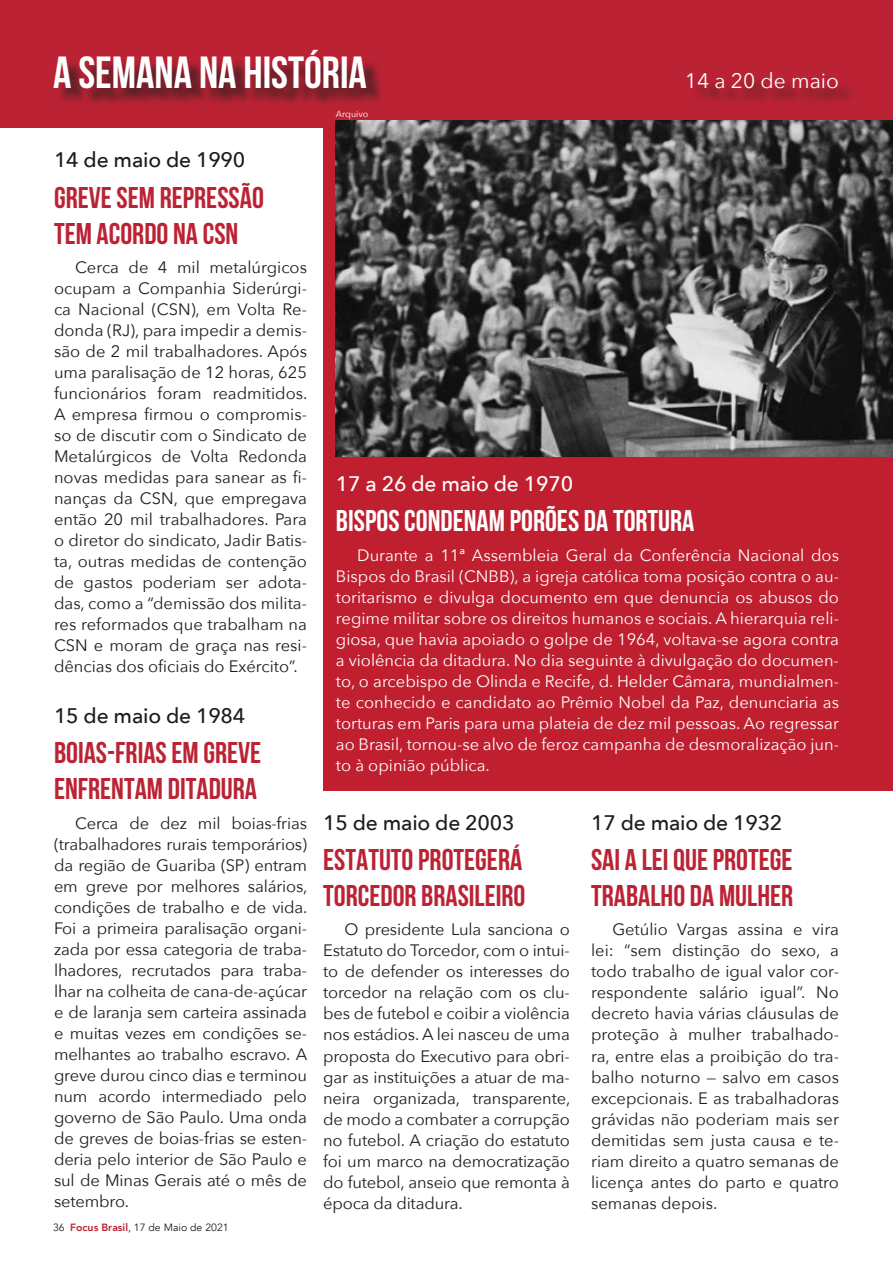
<style>
.page{position:relative;width:893px;height:1263px;background:#fff}
.page>*{position:absolute;margin:0;border:0;box-sizing:border-box;transform-origin:0 0}
.t1{font:700 45px "Bebas Neue";color:#fff}
.t2{font:700 30px/36px "Bebas Neue";color:#bb2334}
.t3{font:700 30px "Bebas Neue";color:#fff}
.t4{font:500 21px "Avenir Next";letter-spacing:-.01em;color:#1d1d1b}
.t5{font:500 21px "Avenir Next";letter-spacing:-.01em;color:#fff}
.t6{font:21px "Avenir Next";color:#fff}
.t7{font:16.5px/21px "Avenir Next";letter-spacing:-.01em;color:#1d1d1b;text-align:justify}
.t8{font:16.5px/21px "Avenir Next";color:#fff;text-align:justify}
.t9{font:10.5px "Avenir";color:#1d1d1b}
.t10{font:9px "Avenir Next";color:#fff}
.s1{font-weight:800;color:#bb2334}
</style>
<div class="page">
<div style="left:323px;top:119px;width:570px;height:672px;background:#bf1f2e"></div>
<div style="left:0;top:0;width:893px;height:128px;background:#bb2334"></div>
<div style="left:57px;top:52px;width:799px;height:54px;background:#1d1d1b;opacity:.75"></div>
<img style="left:336px;top:120px;width:557px;height:336px">
<h1 class="t1" style="left:53px;top:48px;width:315px">A SEMANA NA HISTÓRIA</h1>
<p class="t10" style="left:336px;top:106px;width:34px">Arquivo</p>
<p class="t6" style="left:685px;top:63px;width:156px">14 a 20 de maio</p>
<p class="t4" style="left:54px;top:142px;width:193px">14 de maio de 1990</p>
<h2 class="t2" style="left:54px;top:179px;width:211px">GREVE SEM REPRESSÃO<br>TEM ACORDO NA CSN</h2>
<p class="t7" style="left:54px;top:256px;width:255px;text-indent:21px">Cerca de 4 mil metalúrgicos ocupam a Companhia Siderúrgi&shy;ca Nacional (CSN), em Volta Re&shy;donda (RJ), para impedir a demis&shy;são de 2 mil trabalhadores. Após uma paralisação de 12 horas, 625 funcionários foram readmitidos.<br>A empresa firmou o compromis&shy;so de discutir com o Sindicato de Metalúrgicos de Volta Redonda novas medidas para sanear as fi&shy;nanças da CSN, que empregava então 20 mil trabalhadores. Para o diretor do sindicato, Jadir Batis&shy;ta, outras medidas de contenção de gastos poderiam ser adota&shy;das, como a “demissão dos milita&shy;res reformados que trabalham na CSN e moram de graça nas resi&shy;dências dos oficiais do Exército”.</p>
<p class="t4" style="left:54px;top:698px;width:193px">15 de maio de 1984</p>
<h2 class="t2" style="left:54px;top:734px;width:209px">BOIAS-FRIAS EM GREVE<br>ENFRENTAM DITADURA</h2>
<p class="t7" style="left:54px;top:812px;width:255px;text-indent:21px">Cerca de dez mil boias-frias (trabalhadores rurais temporários) da região de Guariba (SP) entram em greve por melhores salários, condições de trabalho e de vida.<br>Foi a primeira paralisação organi&shy;zada por essa categoria de traba&shy;lhadores, recrutados para traba&shy;lhar na colheita de cana-de-açúcar e de laranja sem carteira assinada e muitas vezes em condições se&shy;melhantes ao trabalho escravo. A greve durou cinco dias e terminou num acordo intermediado pelo governo de São Paulo. Uma onda de greves de boias-frias se esten&shy;deria pelo interior de São Paulo e sul de Minas Gerais até o mês de setembro.</p>
<p class="t9" style="left:53px;top:1221px;width:177px">36 <span class="s1">Focus Brasil</span>, 17 de Maio de 2021</p>
<p class="t5" style="left:336px;top:466px;width:239px">17 a 26 de maio de 1970</p>
<h2 class="t3" style="left:336px;top:504px;width:360px">BISPOS CONDENAM PORÕES DA TORTURA</h2>
<p class="t8" style="left:336px;top:544px;width:505px;text-indent:21px">Durante a 11ª Assembleia Geral da Conferência Nacional dos Bispos do Brasil (CNBB), a igreja católica toma posição contra o au&shy;toritarismo e divulga documento em que denuncia os abusos do regime militar sobre os direitos humanos e sociais. A hierarquia reli&shy;giosa, que havia apoiado o golpe de 1964, voltava-se agora contra a violência da ditadura. No dia seguinte à divulgação do documen&shy;to, o arcebispo de Olinda e Recife, d. Helder Câmara, mundialmen&shy;te conhecido e candidato ao Prêmio Nobel da Paz, denunciaria as torturas em Paris para uma plateia de dez mil pessoas. Ao regressar ao Brasil, tornou-se alvo de feroz campanha de desmoralização jun&shy;to à opinião pública.</p>
<p class="t4" style="left:323px;top:804px;width:193px">15 de maio de 2003</p>
<h2 class="t2" style="left:323px;top:841px;width:204px">ESTATUTO PROTEGERÁ<br>TORCEDOR BRASILEIRO</h2>
<p class="t7" style="left:323px;top:918px;width:249px;text-indent:21px">O presidente Lula sanciona o Estatuto do Torcedor, com o intui&shy;to de defender os interesses do torcedor na relação com os clu&shy;bes de futebol e coibir a violência nos estádios. A lei nasceu de uma proposta do Executivo para obri&shy;gar as instituições a atuar de ma&shy;neira organizada, transparente, de modo a combater a corrupção no futebol. A criação do estatuto foi um marco na democratização do futebol, anseio que remonta à época da ditadura.</p>
<p class="t4" style="left:591px;top:804px;width:193px">17 de maio de 1932</p>
<h2 class="t2" style="left:591px;top:841px;width:204px">SAI A LEI QUE PROTEGE<br>TRABALHO DA MULHER</h2>
<p class="t7" style="left:591px;top:918px;width:249px;text-indent:21px">Getúlio Vargas assina e vira lei: “sem distinção do sexo, a todo trabalho de igual valor cor&shy;respondente salário igual”. No decreto havia várias cláusulas de proteção à mulher trabalhado&shy;ra, entre elas a proibição do tra&shy;balho noturno — salvo em casos excepcionais. E as trabalhadoras grávidas não poderiam mais ser demitidas sem justa causa e te&shy;riam direito a quatro semanas de licença antes do parto e quatro semanas depois.</p>
</div>
